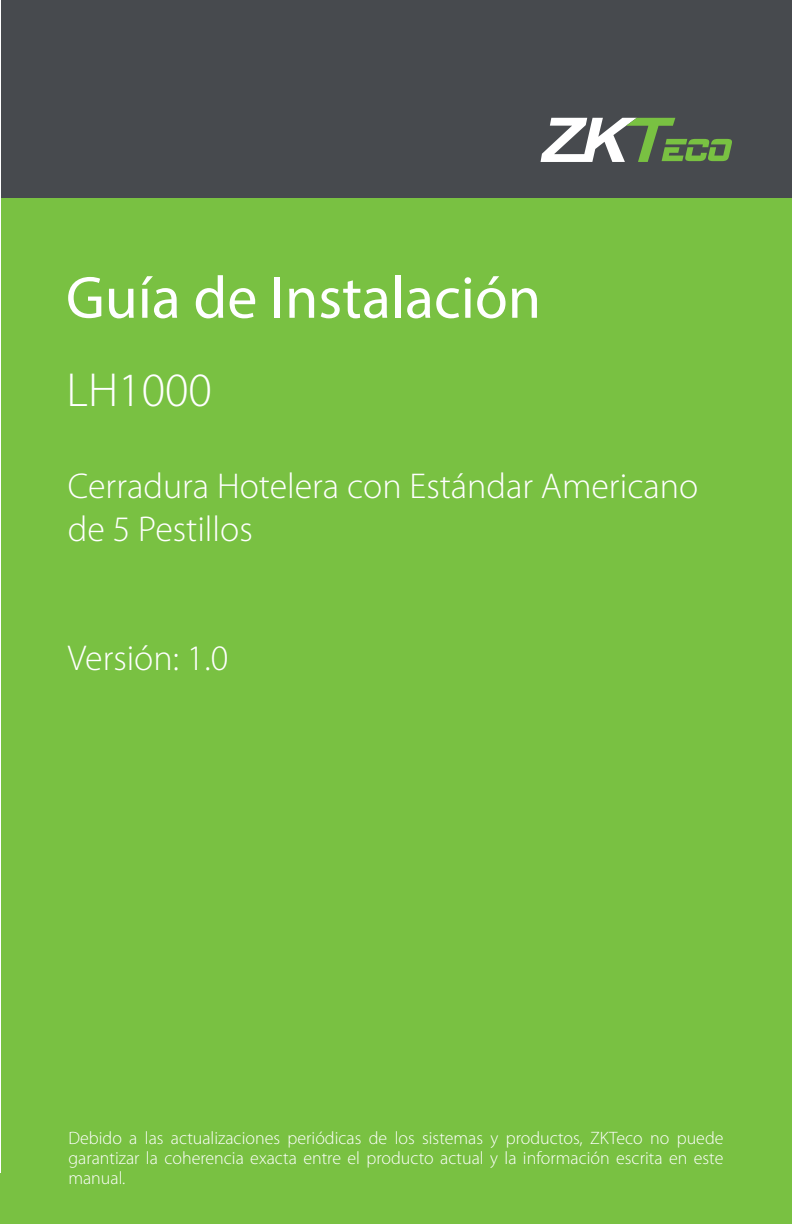
<style>
.page{position:relative;width:792px;height:1224px;background:#fff}
.page>*{position:absolute;margin:0;border:0;box-sizing:border-box;transform-origin:0 0}
.t1{font:60px "Myriad Pro";color:#fff}
.t2{font:300 48px "Myriad Pro";color:#fff}
.t3{font:300 36px/43.2px "Myriad Pro";color:#fff}
.t4{font:300 18px/20px "Myriad Pro";color:#fff;text-align:justify}
</style>
<div class="page">
<div style="left:2px;top:0;width:790px;height:1224px;background:#79c142"></div>
<div style="left:2px;top:0;width:790px;height:198px;background:#474a4e"></div>
<svg style="left:541px;top:118px;width:191px;height:44px"></svg>
<h1 class="t1" style="left:66px;top:261px;width:477px">Guía de Instalación</h1>
<h2 class="t2" style="left:67px;top:364px;width:147px">LH1000</h2>
<h3 class="t3" style="left:68px;top:465px;width:632px">Cerradura Hotelera con Estándar Americano de 5 Pestillos</h3>
<h3 class="t3" style="left:68px;top:637px;width:162px">Versión: 1.0</h3>
<p class="t4" style="left:68px;top:1128px;width:657px">Debido a las actualizaciones periódicas de los sistemas y productos, ZKTeco no puede garantizar la coherencia exacta entre el producto actual y la información escrita en este manual.</p>
</div>
